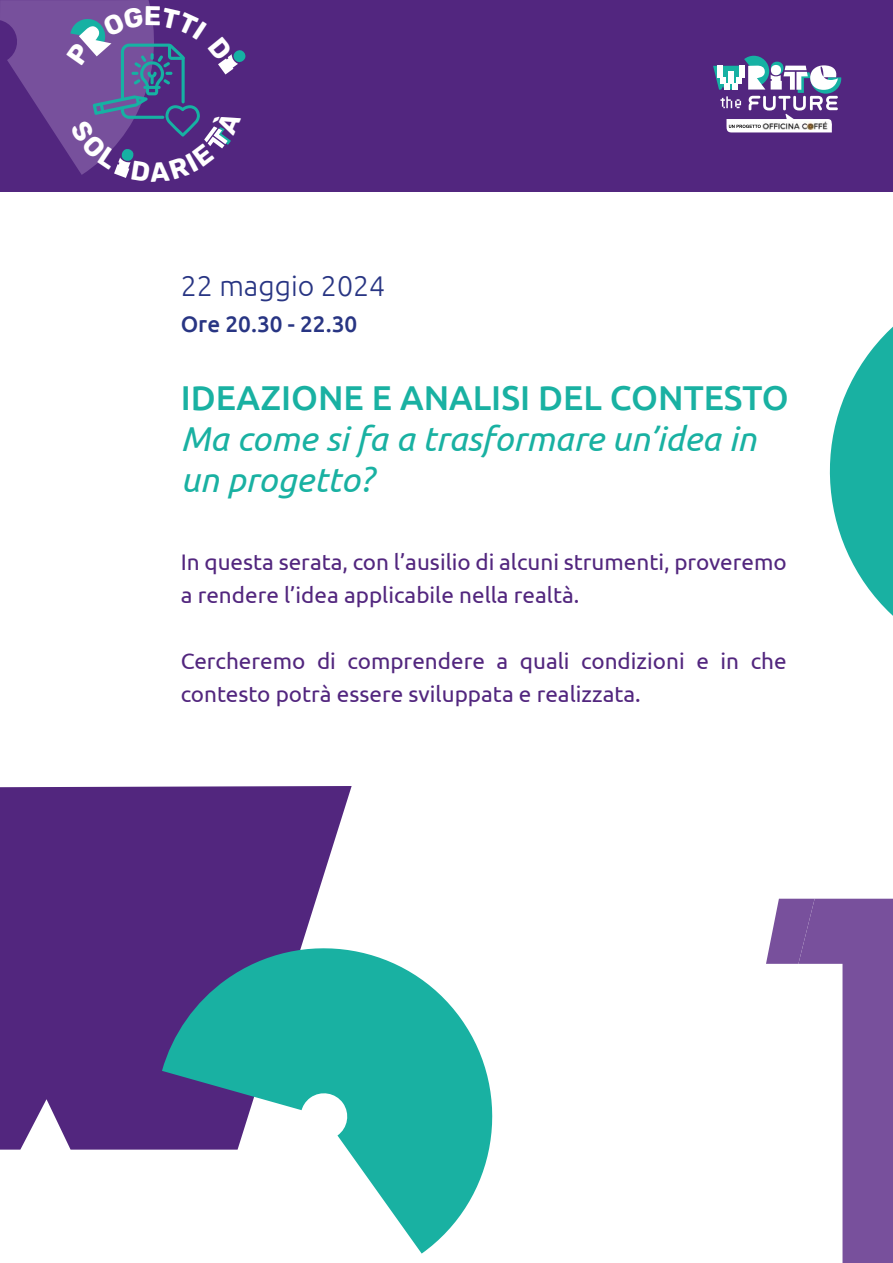
<style>
.page{position:relative;width:893px;height:1263px;background:#fff}
.page>*{position:absolute;margin:0;border:0;box-sizing:border-box;transform-origin:0 0}
.t1{font:italic 34.5px/41.4px "Ubuntu";color:#19b1a2}
.t2{font:500 34.5px "Ubuntu";color:#19b1a2}
.t3{font:300 28.5px "Ubuntu";color:#283583}
.t4{font:22.5px/33px "Ubuntu";color:#52267e}
.t5{font:500 22.5px "Ubuntu";color:#283583}
</style>
<div class="page">
<div style="left:0;top:0;width:893px;height:191px;background:#52267f"></div>
<svg style="left:713px;top:56px;width:128px;height:76px"></svg>
<div style="left:732px;top:83px;width:6px;height:7px;background:#fff"></div>
<div style="left:728px;top:72px;width:6px;height:12px;background:#fff"></div>
<img style="left:762px;top:121px;width:66px;height:9px">
<div style="left:0;top:786px;width:352px;height:363px;background:#52267e"></div>
<svg style="left:829px;top:326px;width:64px;height:290px"></svg>
<svg style="left:766px;top:899px;width:127px;height:364px"></svg>
<svg style="left:162px;top:926px;width:331px;height:327px"></svg>
<svg style="left:0;top:0;width:246px;height:178px"></svg>
<p class="t3" style="left:181px;top:269px;width:206px">22 maggio 2024</p>
<p class="t5" style="left:181px;top:310px;width:178px">Ore 20.30 - 22.30</p>
<h1 class="t2" style="left:181px;top:375px;width:609px">IDEAZIONE E ANALISI DEL CONTESTO</h1>
<h1 class="t1" style="left:181px;top:417px;width:577px">Ma come si fa a trasformare un’idea in un progetto?</h1>
<p class="t4" style="left:181px;top:544px;width:607px">In questa serata, con l’ausilio di alcuni strumenti, proveremo a rendere l’idea applicabile nella realtà.</p>
<p class="t4" style="left:181px;top:643px;width:607px">Cercheremo di comprendere a quali condizioni e in che contesto potrà essere sviluppata e realizzata.</p>
</div>
